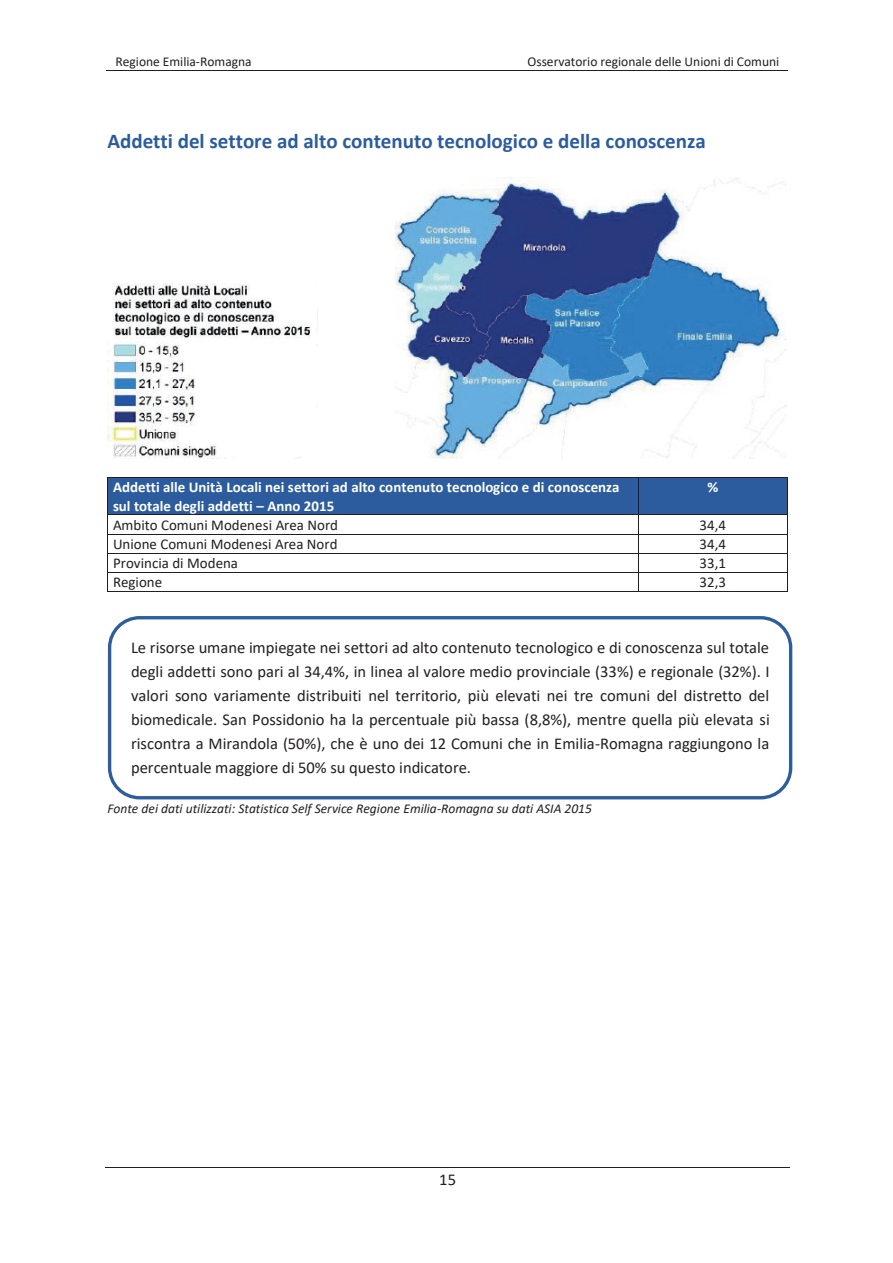
<style>
.page{position:relative;width:893px;height:1263px;background:#fff}
.page>*{position:absolute;margin:0;border:0;box-sizing:border-box;transform-origin:0 0}
.t1{font:700 21px "Calibri";color:#2c5c9d}
.t2{font:16.5px/24px "Calibri";color:#231f20;text-align:justify}
.t3{font:700 15px/18.3px "Calibri";color:#fff}
.t4{font:15px "Calibri";color:#231f20}
.t5{font:italic 13.5px "Calibri";color:#231f20}
.t6{font:13.5px "Calibri";color:#231f20}
</style>
<div class="page">
<hr style="left:106px;top:70px;width:342px;height:1px;background:#231f20">
<hr style="left:447px;top:70px;width:341px;height:1px;background:#231f20">
<hr style="left:105px;top:1167px;width:685px;height:1px;background:#231f20">
<div style="left:113px;top:478px;width:520px;height:18px;background:#2c5c9d"></div>
<div style="left:113px;top:496px;width:520px;height:18px;background:#2c5c9d"></div>
<div style="left:639px;top:478px;width:148px;height:36px;background:#2c5c9d"></div>
<hr style="left:107px;top:477px;width:680px;height:1px;background:#231f20">
<hr style="left:107px;top:478px;width:1px;height:36px;background:#231f20">
<hr style="left:638px;top:478px;width:1px;height:36px;background:#231f20">
<hr style="left:787px;top:478px;width:1px;height:36px;background:#231f20">
<hr style="left:107px;top:514px;width:680px;height:1px;background:#231f20">
<hr style="left:107px;top:534px;width:680px;height:1px;background:#231f20">
<hr style="left:107px;top:553px;width:680px;height:1px;background:#231f20">
<hr style="left:107px;top:572px;width:680px;height:1px;background:#231f20">
<svg style="left:107px;top:515px;width:1px;height:76px"></svg>
<hr style="left:107px;top:591px;width:531px;height:1px;background:#231f20">
<svg style="left:638px;top:515px;width:1px;height:77px"></svg>
<hr style="left:639px;top:591px;width:148px;height:1px;background:#231f20">
<svg style="left:787px;top:514px;width:1px;height:78px"></svg>
<img style="left:107px;top:283px;width:210px;height:176px">
<img style="left:396px;top:177px;width:390px;height:282px">
<div style="left:108px;top:616px;width:684px;height:183px;border:3px solid #2c5e9d;border-radius:30px"></div>
<p class="t6" style="left:116px;top:52px;width:138px">Regione Emilia-Romagna</p>
<p class="t6" style="left:527px;top:52px;width:253px">Osservatorio regionale delle Unioni di Comuni</p>
<p class="t1" style="left:107px;top:126px;width:600px">Addetti del settore ad alto contenuto tecnologico e della conoscenza</p>
<p class="t3" style="left:113px;top:478px;width:508px">Addetti alle Unità Locali nei settori ad alto contenuto tecnologico e di conoscenza sul totale degli addetti – Anno 2015</p>
<p class="t3" style="left:707px;top:478px;width:12px">%</p>
<p class="t4" style="left:113px;top:514px;width:227px">Ambito Comuni Modenesi Area Nord</p>
<p class="t4" style="left:700px;top:514px;width:28px">34,4</p>
<p class="t4" style="left:113px;top:533px;width:226px">Unione Comuni Modenesi Area Nord</p>
<p class="t4" style="left:700px;top:533px;width:28px">34,4</p>
<p class="t4" style="left:113px;top:552px;width:127px">Provincia di Modena</p>
<p class="t4" style="left:700px;top:552px;width:28px">33,1</p>
<p class="t4" style="left:113px;top:571px;width:51px">Regione</p>
<p class="t4" style="left:700px;top:571px;width:28px">32,3</p>
<p class="t2" style="left:131px;top:635px;width:640px">Le risorse umane impiegate nei settori ad alto contenuto tecnologico e di conoscenza sul totale degli addetti sono pari al 34,4%, in linea al valore medio provinciale (33%) e regionale (32%). I valori sono variamente distribuiti nel territorio, più elevati nei tre comuni del distretto del biomedicale. San Possidonio ha la percentuale più bassa (8,8%), mentre quella più elevata si riscontra a Mirandola (50%), che è uno dei 12 Comuni che in Emilia-Romagna raggiungono la percentuale maggiore di 50% su questo indicatore.</p>
<p class="t5" style="left:107px;top:799px;width:486px">Fonte dei dati utilizzati: Statistica Self Service Regione Emilia-Romagna su dati ASIA 2015</p>
<p class="t2" style="left:439px;top:1167px;width:18px">15</p>
</div>
